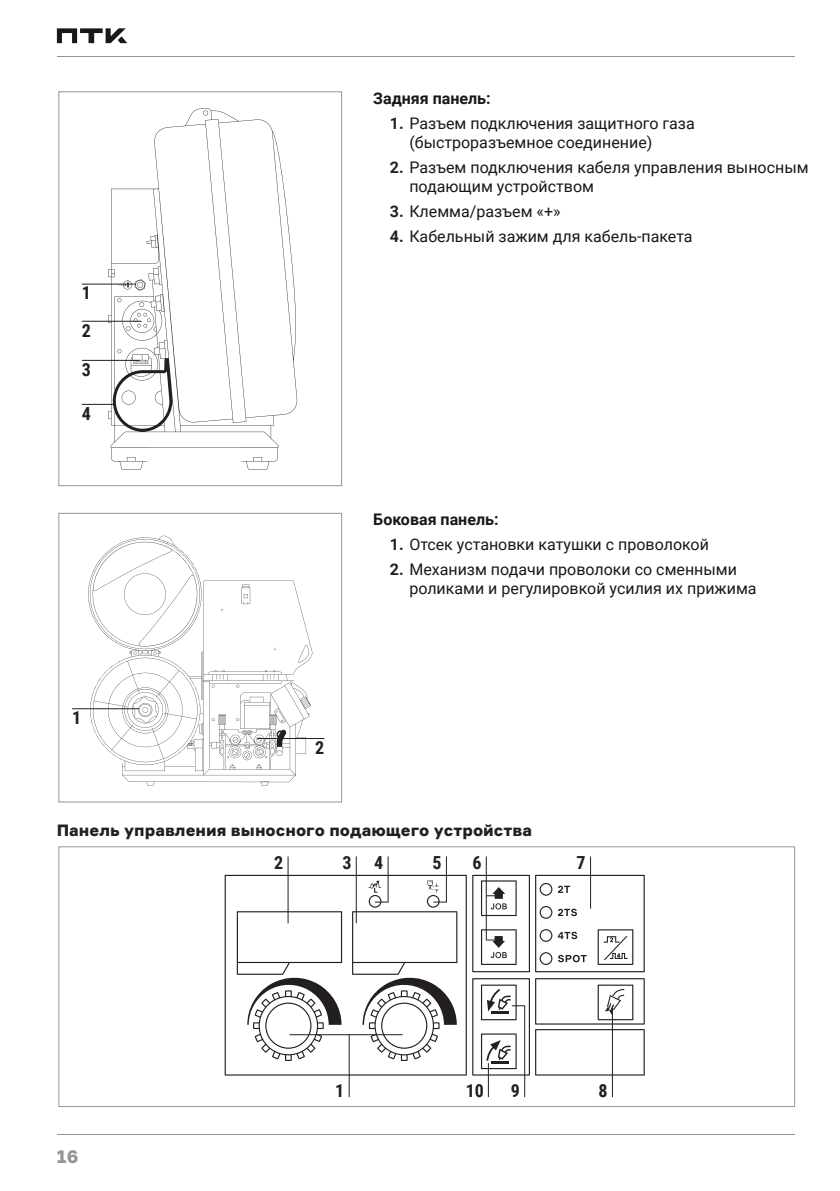
<style>
.page{position:relative;width:840px;height:1191px;background:#fff}
.page>*{position:absolute;margin:0;border:0;box-sizing:border-box;transform-origin:0 0}
.t1{font:700 18px "Roboto Condensed";color:#231f20}
.t2{font:900 18px "Formular";color:#939598}
.t3{font:16px/19.2px "Roboto";color:#1a1717}
.Подзаголовок_ЛЕВЫЙ{font:900 16px "Formular";color:#231f20}
.t4{font:700 16px "Roboto";color:#1a1717}
.s1{font-weight:700;color:#231f20}
</style>
<div class="page">
<hr style="left:57px;top:56px;width:737px;height:1px;background:#939598">
<hr style="left:57px;top:1134px;width:737px;height:1px;background:#939598">
<svg style="left:57px;top:28px;width:70px;height:15px"></svg>
<svg style="left:108px;top:108px;width:190px;height:361px"></svg>
<svg style="left:203px;top:110px;width:5px;height:6px"></svg>
<svg style="left:122px;top:390px;width:14px;height:15px"></svg>
<svg style="left:117px;top:298px;width:37px;height:35px"></svg>
<svg style="left:117px;top:349px;width:4px;height:4px"></svg>
<svg style="left:119px;top:279px;width:26px;height:12px"></svg>
<div style="left:58px;top:846px;width:736px;height:261px;border:1px solid #939598"></div>
<svg style="left:224px;top:875px;width:242px;height:200px"></svg>
<svg style="left:237px;top:911px;width:105px;height:150px"></svg>
<svg style="left:535px;top:978px;width:109px;height:97px"></svg>
<svg style="left:535px;top:875px;width:109px;height:97px"></svg>
<div style="left:58px;top:91px;width:284px;height:395px;border:1px solid #939598"></div>
<div style="left:58px;top:513px;width:284px;height:289px;border:1px solid #939598"></div>
<hr style="left:82px;top:284px;width:53px;height:1px;background:#231f20">
<hr style="left:72px;top:708px;width:67px;height:1px;background:#231f20">
<hr style="left:257px;top:738px;width:67px;height:1px;background:#231f20">
<hr style="left:287px;top:856px;width:1px;height:67px;background:#231f20">
<hr style="left:356px;top:856px;width:1px;height:67px;background:#231f20">
<hr style="left:387px;top:856px;width:1px;height:46px;background:#231f20">
<hr style="left:446px;top:856px;width:1px;height:46px;background:#231f20">
<svg style="left:352px;top:880px;width:105px;height:181px"></svg>
<hr style="left:485px;top:856px;width:1px;height:84px;background:#231f20">
<svg style="left:472px;top:875px;width:57px;height:97px"></svg>
<hr style="left:590px;top:856px;width:1px;height:52px;background:#231f20">
<hr style="left:611px;top:1005px;width:1px;height:92px;background:#231f20">
<hr style="left:524px;top:1005px;width:1px;height:92px;background:#231f20">
<hr style="left:488px;top:1063px;width:1px;height:34px;background:#231f20">
<hr style="left:348px;top:1034px;width:1px;height:63px;background:#231f20">
<hr style="left:289px;top:1034px;width:113px;height:1px;background:#231f20">
<svg style="left:472px;top:978px;width:57px;height:97px"></svg>
<hr style="left:82px;top:321px;width:59px;height:1px;background:#231f20">
<hr style="left:82px;top:360px;width:58px;height:1px;background:#231f20">
<hr style="left:82px;top:404px;width:33px;height:1px;background:#231f20">
<svg style="left:88px;top:535px;width:224px;height:250px"></svg>
<svg style="left:211px;top:684px;width:4px;height:3px"></svg>
<svg style="left:211px;top:718px;width:4px;height:3px"></svg>
<svg style="left:240px;top:700px;width:9px;height:3px"></svg>
<svg style="left:220px;top:731px;width:54px;height:29px"></svg>
<svg style="left:93px;top:542px;width:109px;height:220px"></svg>
<p class="t1" style="left:82px;top:280px;width:11px">1</p>
<p class="t1" style="left:82px;top:317px;width:11px">2</p>
<p class="t1" style="left:82px;top:357px;width:11px">3</p>
<p class="t1" style="left:82px;top:401px;width:11px">4</p>
<p class="t1" style="left:72px;top:705px;width:11px">1</p>
<p class="t4" style="left:373px;top:87px;width:119px">Задняя панель:</p>
<p class="t3" style="left:409px;top:113px;width:287px;text-indent:-19px"><span class="s1">1.</span> Разъем подключения защитного газа (быстроразъемное соединение)</p>
<p class="t3" style="left:409px;top:157px;width:400px;text-indent:-19px"><span class="s1">2.</span> Разъем подключения кабеля управления выносным подающим устройством</p>
<p class="t3" style="left:389px;top:201px;width:172px"><span class="s1">3.</span> Клемма/разъем «+»</p>
<p class="t3" style="left:389px;top:226px;width:304px"><span class="s1">4.</span> Кабельный зажим для кабель-пакета</p>
<p class="t4" style="left:373px;top:508px;width:127px">Боковая панель:</p>
<p class="t3" style="left:389px;top:534px;width:320px"><span class="s1">1.</span> Отсек установки катушки с проволокой</p>
<p class="t3" style="left:409px;top:559px;width:348px;text-indent:-19px"><span class="s1">2.</span> Механизм подачи проволоки со сменными роликами и регулировкой усилия их прижима</p>
<p class="t1" style="left:315px;top:735px;width:11px">2</p>
<p class="Подзаголовок_ЛЕВЫЙ" style="left:57px;top:820px;width:477px">Панель управления выносного подающего устройства</p>
<p class="t1" style="left:274px;top:850px;width:11px">2</p>
<p class="t1" style="left:342px;top:850px;width:11px">3</p>
<p class="t1" style="left:374px;top:850px;width:11px">4</p>
<p class="t1" style="left:432px;top:850px;width:11px">5</p>
<p class="t1" style="left:472px;top:850px;width:11px">6</p>
<p class="t1" style="left:576px;top:850px;width:11px">7</p>
<p class="t2" style="left:57px;top:1145px;width:23px">16</p>
<p class="t1" style="left:335px;top:1078px;width:11px">1</p>
<p class="t1" style="left:465px;top:1078px;width:20px">10</p>
<p class="t1" style="left:510px;top:1078px;width:11px">9</p>
<p class="t1" style="left:598px;top:1078px;width:11px">8</p>
</div>
